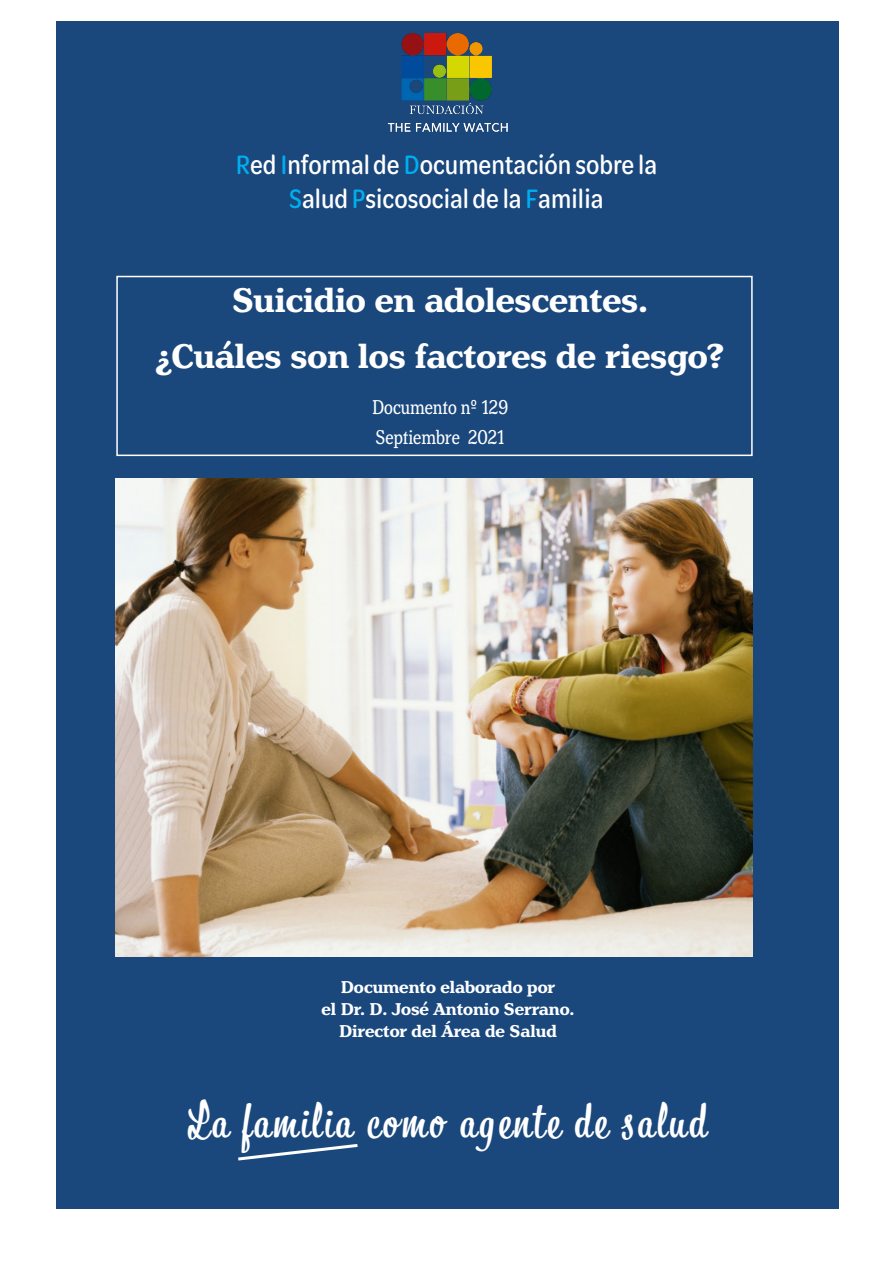
<style>
.page{position:relative;width:893px;height:1263px;background:#fff}
.page>*{position:absolute;margin:0;border:0;box-sizing:border-box;transform-origin:0 0}
.t1{font:48px "Bistro Script";letter-spacing:.06em;color:#fff}
.t2{font:700 36px "Henriette";color:#fff}
.t3{font:500 28.5px "Omnes Narrow";color:#fff}
.t4{font:extra-condensed 21px "Henriette";color:#fff}
.t5{font:700 18px "Henriette";color:#fff}
.s1{color:#00aeef}
</style>
<div class="page">
<div style="left:57px;top:22px;width:782px;height:1187px;background:#1a487d"></div>
<div style="left:116px;top:276px;width:637px;height:180px;border:2px solid #fff"></div>
<svg style="left:238px;top:1144px;width:120px;height:17px"></svg>
<img style="left:366px;top:21px;width:161px;height:111px">
<img style="left:116px;top:478px;width:637px;height:478px">
<p class="t3" style="left:236px;top:146px;width:423px"><span class="s1">R</span>ed <span class="s1">I</span>nformal de <span class="s1">D</span>ocumentación sobre la</p>
<p class="t3" style="left:289px;top:180px;width:316px"><span class="s1">S</span>alud <span class="s1">P</span>sicosocial de la <span class="s1">F</span>amilia</p>
<p class="t2" style="left:232px;top:279px;width:418px">Suicidio en adolescentes.</p>
<p class="t2" style="left:156px;top:335px;width:570px">¿Cuáles son los factores de riesgo?</p>
<p class="t4" style="left:372px;top:395px;width:137px">Documento nº 129</p>
<p class="t4" style="left:376px;top:425px;width:130px">Septiembre 2021</p>
<p class="t5" style="left:341px;top:977px;width:216px">Documento elaborado por</p>
<p class="t5" style="left:322px;top:998px;width:254px">el Dr. D. José Antonio Serrano.</p>
<p class="t5" style="left:339px;top:1020px;width:219px">Director del Área de Salud</p>
<p class="t1" style="left:187px;top:1091px;width:520px">La familia como agente de salud</p>
</div>
